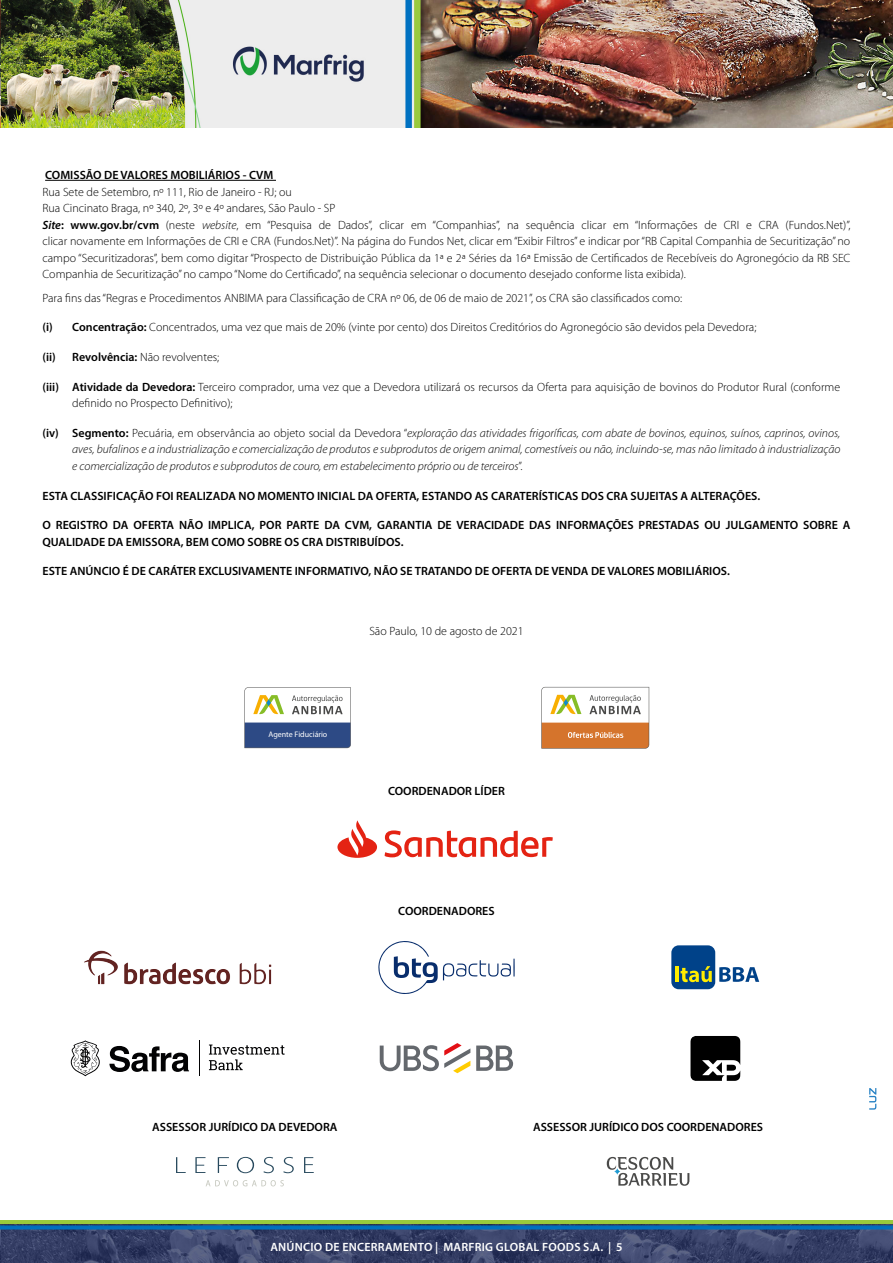
<style>
.page{position:relative;width:893px;height:1263px;background:#fff}
.page>*{position:absolute;margin:0;border:0;box-sizing:border-box;transform-origin:0 0}
.t1{font:300 12px/16.5px "Myriad Pro";color:#000}
.t2{font:600 12px/16.5px "Myriad Pro";color:#000}
.t3{font:italic 300 12px/16.5px "Myriad Pro";color:#000;text-align:justify}
.t4{font:600 12px "Myriad Pro";letter-spacing:.02em;color:#fff}
.t5{font:500 8.1px "Dobra W04";color:#fff}
.s1{font-weight:600}
.s2{font-weight:600;font-style:italic}
.s3{font-style:italic}
.s4{font-weight:300}
.s5{font-weight:600;font-style:normal}
.s6{font-style:normal}
</style>
<div class="page">
<img style="left:0;top:1220px;width:893px;height:43px">
<img style="left:0;top:0;width:893px;height:127px">
<hr style="left:45px;top:180px;width:231px;height:1px;background:#000">
<svg style="left:244px;top:687px;width:107px;height:61px"></svg>
<svg style="left:541px;top:687px;width:108px;height:61px"></svg>
<svg style="left:337px;top:820px;width:216px;height:38px"></svg>
<img style="left:84px;top:950px;width:188px;height:35px">
<svg style="left:378px;top:941px;width:137px;height:53px"></svg>
<div style="left:671px;top:945px;width:44px;height:44px;background:#004289;border-radius:7px"></div>
<hr style="left:675px;top:967px;width:4px;height:15px;background:#ffed00">
<svg style="left:681px;top:966px;width:31px;height:16px"></svg>
<svg style="left:719px;top:967px;width:40px;height:15px"></svg>
<svg style="left:71px;top:1040px;width:29px;height:36px"></svg>
<hr style="left:199px;top:1040px;width:1px;height:36px;background:#020203">
<svg style="left:109px;top:1046px;width:80px;height:26px"></svg>
<svg style="left:209px;top:1044px;width:76px;height:26px"></svg>
<svg style="left:476px;top:1045px;width:37px;height:26px"></svg>
<svg style="left:380px;top:1043px;width:90px;height:30px"></svg>
<svg style="left:690px;top:1036px;width:50px;height:45px"></svg>
<svg style="left:176px;top:1157px;width:10px;height:16px"></svg>
<svg style="left:195px;top:1157px;width:11px;height:16px"></svg>
<svg style="left:218px;top:1157px;width:11px;height:16px"></svg>
<svg style="left:237px;top:1157px;width:17px;height:16px"></svg>
<svg style="left:263px;top:1157px;width:11px;height:16px"></svg>
<svg style="left:283px;top:1157px;width:11px;height:16px"></svg>
<svg style="left:304px;top:1157px;width:10px;height:16px"></svg>
<svg style="left:206px;top:1180px;width:78px;height:6px"></svg>
<svg style="left:607px;top:1157px;width:82px;height:29px"></svg>
<svg style="left:869px;top:1088px;width:7px;height:21px"></svg>
<p class="t1" style="left:43px;top:167px;width:809px"><span class="s1">COMISSÃO DE VALORES MOBILIÁRIOS</span> <span class="s1">- CVM<br></span>Rua Sete de Setembro, nº 111, Rio de Janeiro - RJ; ou<br>Rua Cincinato Braga, nº 340, 2º, 3º e 4º andares, São Paulo - SP<br><span class="s2">Site</span><span class="s1">: www.gov.br/cvm</span> (neste <span class="s3">website</span>, em “Pesquisa de Dados”, clicar em “Companhias”, na sequência clicar em “Informações de CRI e CRA (Fundos.Net)”, clicar novamente em Informações de CRI e CRA (Fundos.Net)”. Na página do Fundos Net, clicar em “Exibir Filtros” e indicar por “RB Capital Companhia de Securitização” no campo “Securitizadoras”, bem como digitar “Prospecto de Distribuição Pública da 1ª e 2ª Séries da 16ª Emissão de Certificados de Recebíveis do Agronegócio da RB SEC Companhia de Securitização” no campo “Nome do Certificado”, na sequência selecionar o documento desejado conforme lista exibida).</p>
<p class="t1" style="left:43px;top:289px;width:641px">Para fins das “Regras e Procedimentos ANBIMA para Classificação de CRA nº 06, de 06 de maio de 2021”, os CRA são classificados como:</p>
<p class="t1" style="left:43px;top:319px;width:715px"><span class="s1">(i) Concentração:</span> Concentrados, uma vez que mais de 20% (vinte por cento) dos Direitos Creditórios do Agronegócio são devidos pela Devedora;</p>
<p class="t2" style="left:43px;top:348px;width:178px">(ii) Revolvência: <span class="s4">Não revolventes;</span></p>
<p class="t1" style="left:72px;top:378px;width:769px;text-indent:-30px"><span class="s1">(iii) Atividade da Devedora:</span> Terceiro comprador, uma vez que a Devedora utilizará os recursos da Oferta para aquisição de bovinos do Produtor Rural (conforme definido no Prospecto Definitivo);</p>
<p class="t3" style="left:72px;top:425px;width:770px;text-indent:-30px"><span class="s5">(iv) Segmento:</span> <span class="s6">Pecuária, em observância ao objeto social da Devedora “</span>exploração das atividades frigoríficas, com abate de bovinos, equinos, suínos, caprinos, ovinos, aves, bufalinos e a industrialização e comercialização de produtos e subprodutos de origem animal, comestíveis ou não, incluindo-se, mas não limitado à industrialização e comercialização de produtos e subprodutos de couro, em estabelecimento próprio ou de terceiros<span class="s6">”.</span></p>
<p class="t2" style="left:43px;top:487px;width:719px">ESTA CLASSIFICAÇÃO FOI REALIZADA NO MOMENTO INICIAL DA OFERTA, ESTANDO AS CARATERÍSTICAS DOS CRA SUJEITAS A ALTERAÇÕES.</p>
<p class="t2" style="left:43px;top:517px;width:809px">O REGISTRO DA OFERTA NÃO IMPLICA, POR PARTE DA CVM, GARANTIA DE VERACIDADE DAS INFORMAÇÕES PRESTADAS OU JULGAMENTO SOBRE A<br>QUALIDADE DA EMISSORA, BEM COMO SOBRE OS CRA DISTRIBUÍDOS.</p>
<p class="t2" style="left:43px;top:563px;width:689px">ESTE ANÚNCIO É DE CARÁTER EXCLUSIVAMENTE INFORMATIVO, NÃO SE TRATANDO DE OFERTA DE VENDA DE VALORES MOBILIÁRIOS.</p>
<p class="t5" style="left:268px;top:730px;width:60px">Agente Fiduciário</p>
<p class="t1" style="left:369px;top:623px;width:156px">São Paulo, 10 de agosto de 2021</p>
<p class="t2" style="left:388px;top:782px;width:118px">COORDENADOR LÍDER</p>
<p class="t2" style="left:398px;top:902px;width:98px">COORDENADORES</p>
<p class="t2" style="left:152px;top:1119px;width:187px">ASSESSOR JURÍDICO DA DEVEDORA</p>
<p class="t2" style="left:533px;top:1119px;width:232px">ASSESSOR JURÍDICO DOS COORDENADORES</p>
<p class="t4" style="left:270px;top:1239px;width:354px">ANÚNCIO DE ENCERRAMENTO | MARFRIG GLOBAL FOODS S.A. | 5</p>
</div>
